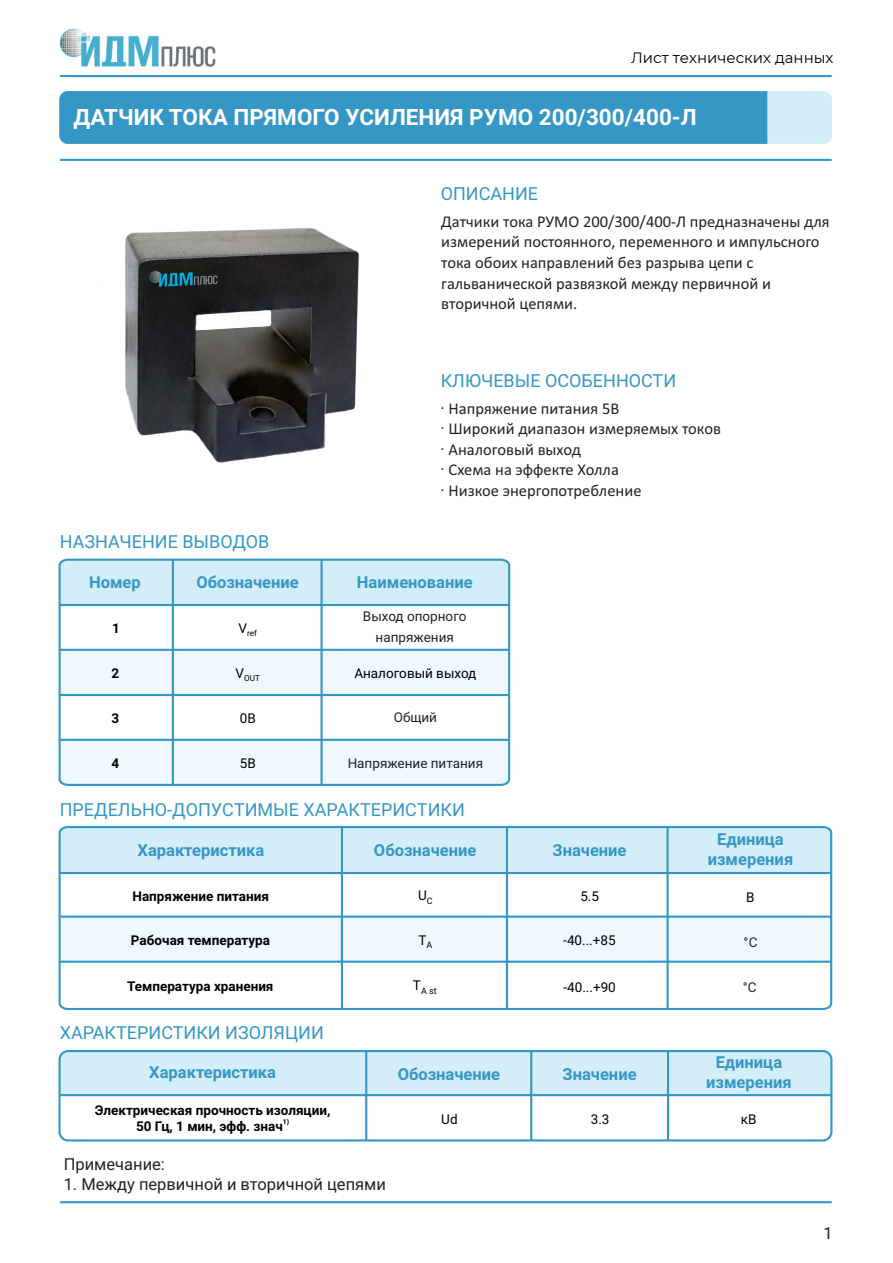
<style>
.page{position:relative;width:893px;height:1263px;background:#fff}
.page>*{position:absolute;margin:0;border:0;box-sizing:border-box;transform-origin:0 0}
.t1{font:700 22.5px "Roboto";color:#fff}
.t2{font:18px "Roboto";color:#3597c6}
.t3{font:16.5px/20.7px "Calibri";color:#232223}
.t4{font:700 16.5px/19.8px "Roboto";color:#3597c6;text-align:center}
.t5{font:16.5px "Roboto";color:#232223}
.t6{font:15px "Montserrat";color:#000}
.t7{font:700 13.5px "Roboto";color:#000}
.t8{font:13.5px "Roboto";color:#000}
.t9{font:13.5px/20.7px "Roboto";color:#232223;text-align:center}
.t10{font:9px "Roboto";color:#000}
.t11{font:8.25px "Roboto";color:#000}
.t12{font:700 6.75px "Roboto";color:#000}
.s1{font-family:"Roboto"}
</style>
<div class="page">
<hr style="left:60px;top:75px;width:772px;height:2px;background:#3597c6">
<hr style="left:60px;top:159px;width:772px;height:2px;background:#3597c6">
<hr style="left:60px;top:1201px;width:772px;height:2px;background:#3597c6">
<svg style="left:59px;top:91px;width:773px;height:53px;background:#439eca"></svg>
<img style="left:59px;top:29px;width:157px;height:38px">
<svg style="left:58px;top:558px;width:453px;height:228px"></svg>
<hr style="left:59px;top:604px;width:450px;height:2px;background:#3597c6">
<hr style="left:172px;top:559px;width:2px;height:225px;background:#3597c6">
<hr style="left:320px;top:559px;width:3px;height:226px;background:#3597c6">
<hr style="left:59px;top:649px;width:450px;height:2px;background:#3597c6">
<hr style="left:59px;top:694px;width:450px;height:2px;background:#3597c6">
<hr style="left:60px;top:739px;width:448px;height:2px;background:#3597c6">
<svg style="left:58px;top:826px;width:775px;height:185px"></svg>
<hr style="left:59px;top:872px;width:772px;height:2px;background:#3597c6">
<hr style="left:59px;top:915px;width:772px;height:3px;background:#3597c6">
<hr style="left:59px;top:960px;width:772px;height:3px;background:#3597c6">
<hr style="left:666px;top:826px;width:3px;height:183px;background:#3597c6">
<hr style="left:506px;top:826px;width:2px;height:183px;background:#3597c6">
<hr style="left:341px;top:826px;width:2px;height:183px;background:#3597c6">
<div style="left:61px;top:1051px;width:770px;height:43px;background:#d3edf9"></div>
<div style="left:58px;top:1050px;width:774px;height:91px;border:2px solid #3597c6;border-radius:9px"></div>
<hr style="left:59px;top:1094px;width:772px;height:2px;background:#3597c6">
<hr style="left:365px;top:1050px;width:2px;height:90px;background:#3597c6">
<hr style="left:667px;top:1050px;width:2px;height:90px;background:#3597c6">
<hr style="left:530px;top:1050px;width:2px;height:90px;background:#3597c6">
<img style="left:125px;top:228px;width:234px;height:235px">
<p class="t6" style="left:631px;top:48px;width:204px">Лист технических данных</p>
<h1 class="t1" style="left:73px;top:108px;width:625px">ДАТЧИК ТОКА ПРЯМОГО УСИЛЕНИЯ РУМО 200/300/400-Л</h1>
<p class="t2" style="left:441px;top:186px;width:99px">ОПИСАНИЕ</p>
<p class="t3" style="left:441px;top:212px;width:390px">Датчики тока РУМО 200/300/400-Л предназначены для измерений постоянного, переменного и импульсного тока обоих направлений без разрыва цепи с гальванической развязкой между первичной и вторичной цепями.</p>
<p class="t2" style="left:441px;top:373px;width:237px">КЛЮЧЕВЫЕ ОСОБЕННОСТИ</p>
<p class="t3" style="left:441px;top:399px;width:282px"><span class="s1">·</span> Напряжение питания 5В<br><span class="s1">·</span> Широкий диапазон измеряемых токов <span class="s1">·</span> Аналоговый выход<br><span class="s1">·</span> Схема на эффекте Холла<br><span class="s1">·</span> Низкое энергопотребление</p>
<p class="t2" style="left:60px;top:534px;width:211px">НАЗНАЧЕНИЕ ВЫВОДОВ</p>
<p class="t4" style="left:89px;top:574px;width:53px">Номер</p>
<p class="t4" style="left:196px;top:574px;width:104px">Обозначение</p>
<p class="t4" style="left:357px;top:574px;width:117px">Наименование</p>
<p class="t7" style="left:112px;top:622px;width:9px">1</p>
<p class="t7" style="left:111px;top:667px;width:9px">2</p>
<p class="t7" style="left:112px;top:713px;width:9px">3</p>
<p class="t9" style="left:363px;top:607px;width:105px">Выход опорного напряжения</p>
<p class="t8" style="left:354px;top:668px;width:124px">Аналоговый выход</p>
<p class="t9" style="left:394px;top:709px;width:45px">Общий</p>
<p class="t11" style="left:238px;top:630px;width:20px"><sup>V</sup>ref</p>
<p class="t11" style="left:235px;top:675px;width:26px"><sup>V</sup>OUT</p>
<p class="t8" style="left:240px;top:713px;width:17px">0В</p>
<p class="t7" style="left:112px;top:758px;width:9px">4</p>
<p class="t8" style="left:240px;top:758px;width:17px">5В</p>
<p class="t9" style="left:348px;top:754px;width:137px">Напряжение питания</p>
<p class="t2" style="left:60px;top:802px;width:407px">ПРЕДЕЛЬНО-ДОПУСТИМЫЕ ХАРАКТЕРИСТИКИ</p>
<p class="t4" style="left:138px;top:842px;width:128px">Характеристика</p>
<p class="t4" style="left:374px;top:842px;width:104px">Обозначение</p>
<p class="t4" style="left:552px;top:842px;width:76px">Значение</p>
<p class="t4" style="left:708px;top:831px;width:87px">Единица измерения</p>
<p class="t7" style="left:133px;top:890px;width:138px">Напряжение питания</p>
<p class="t7" style="left:131px;top:935px;width:141px">Рабочая температура</p>
<p class="t7" style="left:127px;top:981px;width:148px">Температура хранения</p>
<p class="t8" style="left:418px;top:890px;width:16px">U<sub>C</sub></p>
<p class="t8" style="left:418px;top:935px;width:15px">T<sub>A</sub></p>
<p class="t10" style="left:413px;top:987px;width:25px"><sup>T</sup>A st</p>
<p class="t8" style="left:580px;top:891px;width:20px">5.5</p>
<p class="t8" style="left:563px;top:935px;width:54px">-40...+85</p>
<p class="t8" style="left:563px;top:982px;width:54px">-40...+90</p>
<p class="t8" style="left:746px;top:892px;width:10px">В</p>
<p class="t9" style="left:744px;top:933px;width:15px">°С</p>
<p class="t9" style="left:743px;top:978px;width:15px">°С</p>
<p class="t2" style="left:60px;top:1025px;width:266px">ХАРАКТЕРИСТИКИ ИЗОЛЯЦИИ</p>
<p class="t4" style="left:149px;top:1064px;width:128px">Характеристика</p>
<p class="t4" style="left:562px;top:1066px;width:76px">Значение</p>
<p class="t4" style="left:706px;top:1054px;width:87px">Единица измерения</p>
<p class="t7" style="left:95px;top:1104px;width:237px">Электрическая прочность изоляции,</p>
<p class="t12" style="left:283px;top:1119px;width:8px">1)</p>
<p class="t4" style="left:398px;top:1066px;width:104px">Обозначение</p>
<p class="t8" style="left:441px;top:1114px;width:18px">Ud</p>
<p class="t8" style="left:741px;top:1114px;width:17px">кВ</p>
<p class="t8" style="left:591px;top:1114px;width:20px">3.3</p>
<p class="t7" style="left:136px;top:1121px;width:148px">50 Гц, 1 мин, эфф. знач</p>
<p class="t5" style="left:64px;top:1157px;width:103px">Примечание:</p>
<p class="t5" style="left:64px;top:1177px;width:324px">1. Между первичной и вторичной цепями</p>
<p class="t5" style="left:823px;top:1226px;width:11px">1</p>
</div>
